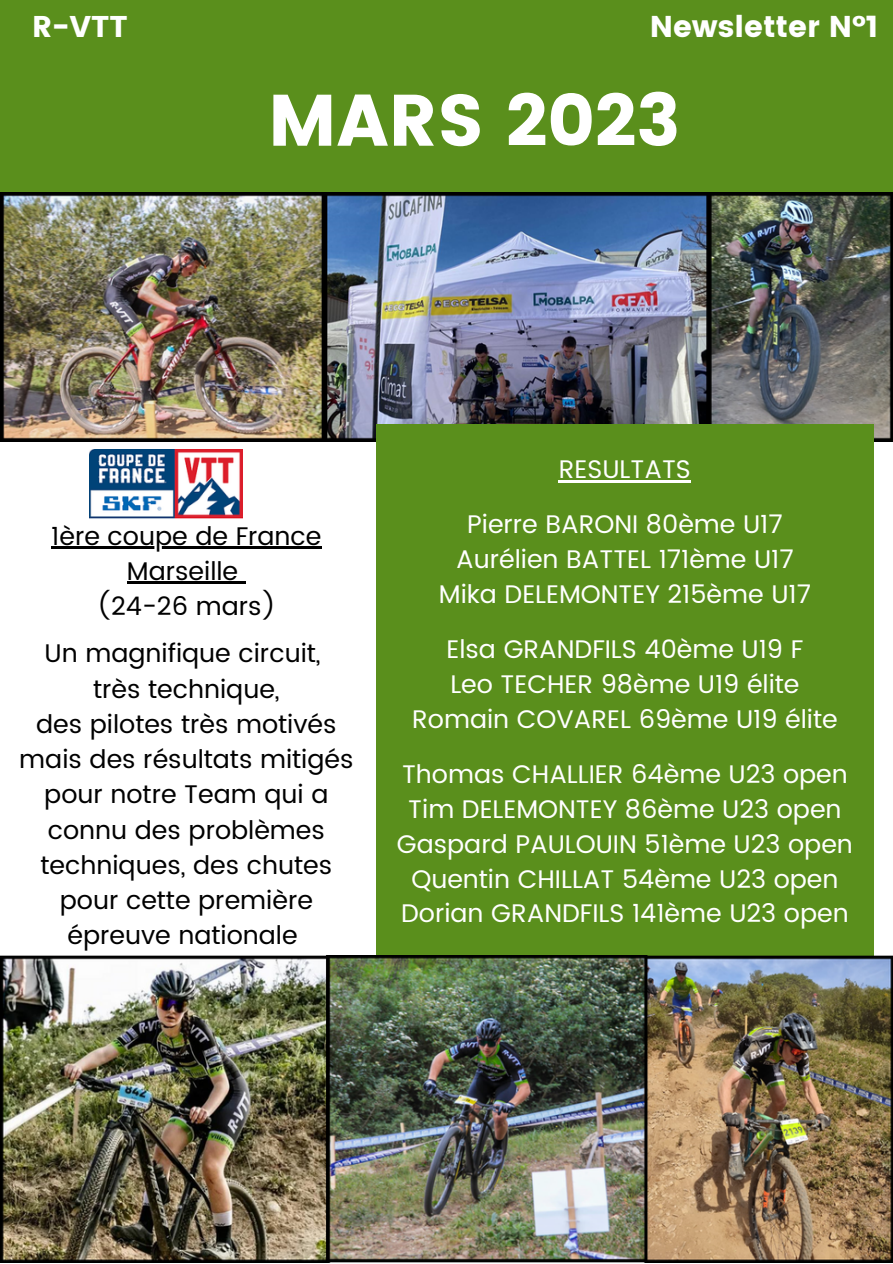
<style>
.page{position:relative;width:893px;height:1264px;background:#fff}
.page>*{position:absolute;margin:0;border:0;box-sizing:border-box;transform-origin:0 0}
.t1{font:72.75px "Poppins";color:#fff}
.t2{font:30px "Poppins";color:#fff}
.t3{font:25.5px "Poppins";color:#fff}
.t4{font:25.5px/35.2px "Poppins";color:#000;text-align:center}
</style>
<div class="page">
<div style="left:0;top:0;width:892px;height:193px;background:#5a8f1c"></div>
<img style="left:0;top:193px;width:892px;height:248px">
<div style="left:376px;top:423px;width:497px;height:567px;background:#5a8f1c"></div>
<img style="left:89px;top:450px;width:153px;height:69px">
<img style="left:0;top:955px;width:892px;height:307px">
<hr style="left:51px;top:546px;width:270px;height:2px;background:#000">
<hr style="left:127px;top:581px;width:111px;height:2px;background:#000">
<svg style="left:238px;top:581px;width:8px;height:2px"></svg>
<hr style="left:559px;top:480px;width:132px;height:2px;background:#fff">
<p class="t2" style="left:32px;top:9px;width:97px">R-VTT</p>
<p class="t2" style="left:649px;top:9px;width:230px">Newsletter N°1</p>
<p class="t1" style="left:268px;top:78px;width:414px">MARS 2023</p>
<p class="t4" style="left:51px;top:518px;width:272px">1ère coupe de France</p>
<p class="t4" style="left:127px;top:553px;width:113px">Marseille</p>
<p class="t4" style="left:97px;top:588px;width:181px">(24-26 mars)</p>
<p class="t4" style="left:45px;top:636px;width:277px">Un magnifique circuit,</p>
<p class="t4" style="left:93px;top:671px;width:188px">très technique,</p>
<p class="t4" style="left:19px;top:706px;width:335px">des pilotes très motivés mais des résultats mitigés pour notre Team qui a connu des problèmes techniques, des chutes pour cette première épreuve nationale</p>
<p class="t3" style="left:559px;top:454px;width:133px">RESULTATS</p>
<p class="t3" style="left:467px;top:509px;width:317px">Pierre BARONI 80ème U17</p>
<p class="t3" style="left:456px;top:544px;width:339px">Aurélien BATTEL 171ème U17</p>
<p class="t3" style="left:439px;top:579px;width:373px">Mika DELEMONTEY 215ème U17</p>
<p class="t3" style="left:446px;top:634px;width:358px">Elsa GRANDFILS 40ème U19 F</p>
<p class="t3" style="left:450px;top:669px;width:351px">Leo TECHER 98ème U19 élite</p>
<p class="t3" style="left:412px;top:704px;width:427px">Romain COVAREL 69ème U19 élite</p>
<p class="t3" style="left:402px;top:759px;width:447px">Thomas CHALLIER 64ème U23 open</p>
<p class="t3" style="left:408px;top:794px;width:435px">Tim DELEMONTEY 86ème U23 open</p>
<p class="t3" style="left:397px;top:829px;width:457px">Gaspard PAULOUIN 51ème U23 open</p>
<p class="t3" style="left:411px;top:863px;width:428px">Quentin CHILLAT 54ème U23 open</p>
<p class="t3" style="left:401px;top:898px;width:449px">Dorian GRANDFILS 141ème U23 open</p>
</div>
